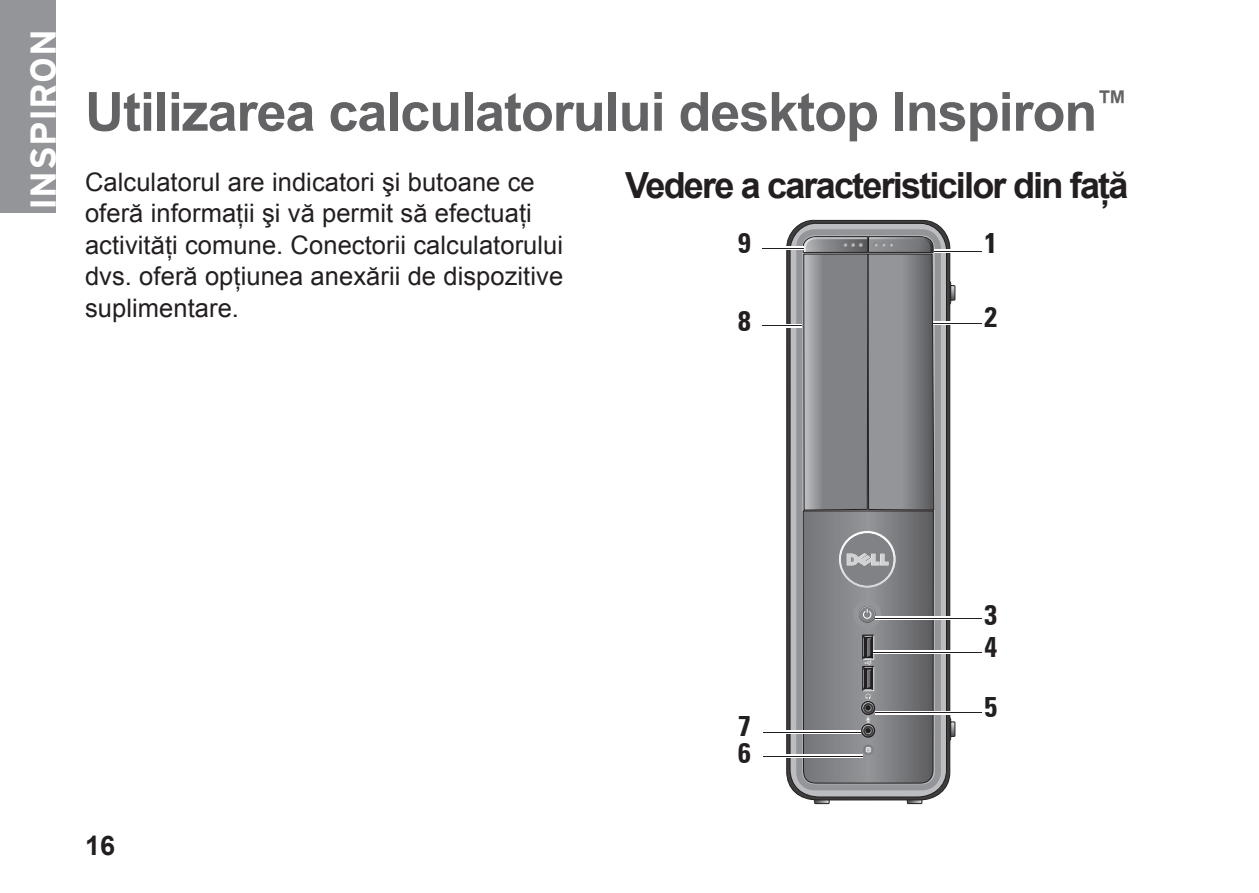
<style>
.page{position:relative;width:1259px;height:893px;background:#fff}
.page>*{position:absolute;margin:0;border:0;box-sizing:border-box;transform-origin:0 0}
.t1{font:700 54px "Arial";letter-spacing:-.02em;color:#636366}
.t2{font:700 36px "Arial";letter-spacing:-.05em;color:#231f20}
.t3{font:700 36px "Interstate";letter-spacing:.01em;color:#fff}
.t4{font:700 condensed 28.5px/32.4px "Univers 67";color:#231f20}
.t5{font:700 27px "Arial";color:#231f20}
.t6{font:25.5px/31.5px "Arial";letter-spacing:.005em;color:#231f20}
</style>
<div class="page">
<div style="left:0;top:0;width:55px;height:213px;background:#939598"></div>
<svg style="left:814px;top:801px;width:16px;height:3px"></svg>
<svg style="left:906px;top:801px;width:17px;height:3px"></svg>
<svg style="left:950px;top:715px;width:6px;height:32px"></svg>
<svg style="left:950px;top:275px;width:6px;height:36px"></svg>
<svg style="left:786px;top:219px;width:164px;height:582px;background:#595858"></svg>
<svg style="left:789px;top:222px;width:158px;height:576px;background:#9c9c9e"></svg>
<svg style="left:796px;top:229px;width:145px;height:561px;background:#97999c"></svg>
<svg style="left:802px;top:236px;width:132px;height:548px;background:#808184"></svg>
<hr style="left:763px;top:247px;width:41px;height:3px;background:#fff">
<hr style="left:763px;top:248px;width:41px;height:1px;background:#231f20">
<hr style="left:934px;top:250px;width:47px;height:3px;background:#fff">
<hr style="left:934px;top:251px;width:47px;height:1px;background:#231f20">
<hr style="left:763px;top:324px;width:39px;height:3px;background:#fff">
<hr style="left:763px;top:325px;width:39px;height:1px;background:#231f20">
<hr style="left:933px;top:322px;width:48px;height:3px;background:#fff">
<hr style="left:933px;top:323px;width:48px;height:1px;background:#231f20">
<hr style="left:763px;top:731px;width:97px;height:3px;background:#fff">
<hr style="left:763px;top:732px;width:97px;height:1px;background:#231f20">
<hr style="left:763px;top:755px;width:99px;height:3px;background:#fff">
<hr style="left:763px;top:756px;width:99px;height:1px;background:#231f20">
<hr style="left:875px;top:617px;width:106px;height:3px;background:#fff">
<hr style="left:875px;top:618px;width:106px;height:1px;background:#231f20">
<hr style="left:873px;top:651px;width:108px;height:3px;background:#fff">
<hr style="left:873px;top:652px;width:108px;height:1px;background:#231f20">
<hr style="left:875px;top:711px;width:106px;height:3px;background:#fff">
<hr style="left:875px;top:712px;width:106px;height:1px;background:#231f20">
<h2 class="t3" style="left:23px;top:210px;width:182px;rotate:-90deg">INSPIRON</h2>
<h1 class="t1" style="left:85px;top:76px;width:1044px">Utilizarea calculatorului desktop Inspiron<sup>™</sup></h1>
<p class="t6" style="left:85px;top:166px;width:480px">Calculatorul are indicatori şi butoane ce oferă informaţii şi vă permit să efectuaţi activităţi comune. Conectorii calculatorului dvs. oferă opţiunea anexării de dispozitive suplimentare.</p>
<h2 class="t2" style="left:625px;top:162px;width:505px">Vedere a caracteristicilor din faţă</h2>
<p class="t4" style="left:738px;top:226px;width:14px">9</p>
<p class="t4" style="left:984px;top:227px;width:14px">1</p>
<p class="t4" style="left:984px;top:300px;width:14px">2</p>
<p class="t4" style="left:738px;top:304px;width:14px">8</p>
<p class="t5" style="left:85px;top:827px;width:32px">16</p>
<p class="t4" style="left:738px;top:709px;width:14px">7</p>
<p class="t4" style="left:738px;top:736px;width:14px">6</p>
<p class="t4" style="left:984px;top:599px;width:14px">3<br>4</p>
<p class="t4" style="left:984px;top:690px;width:14px">5</p>
</div>
